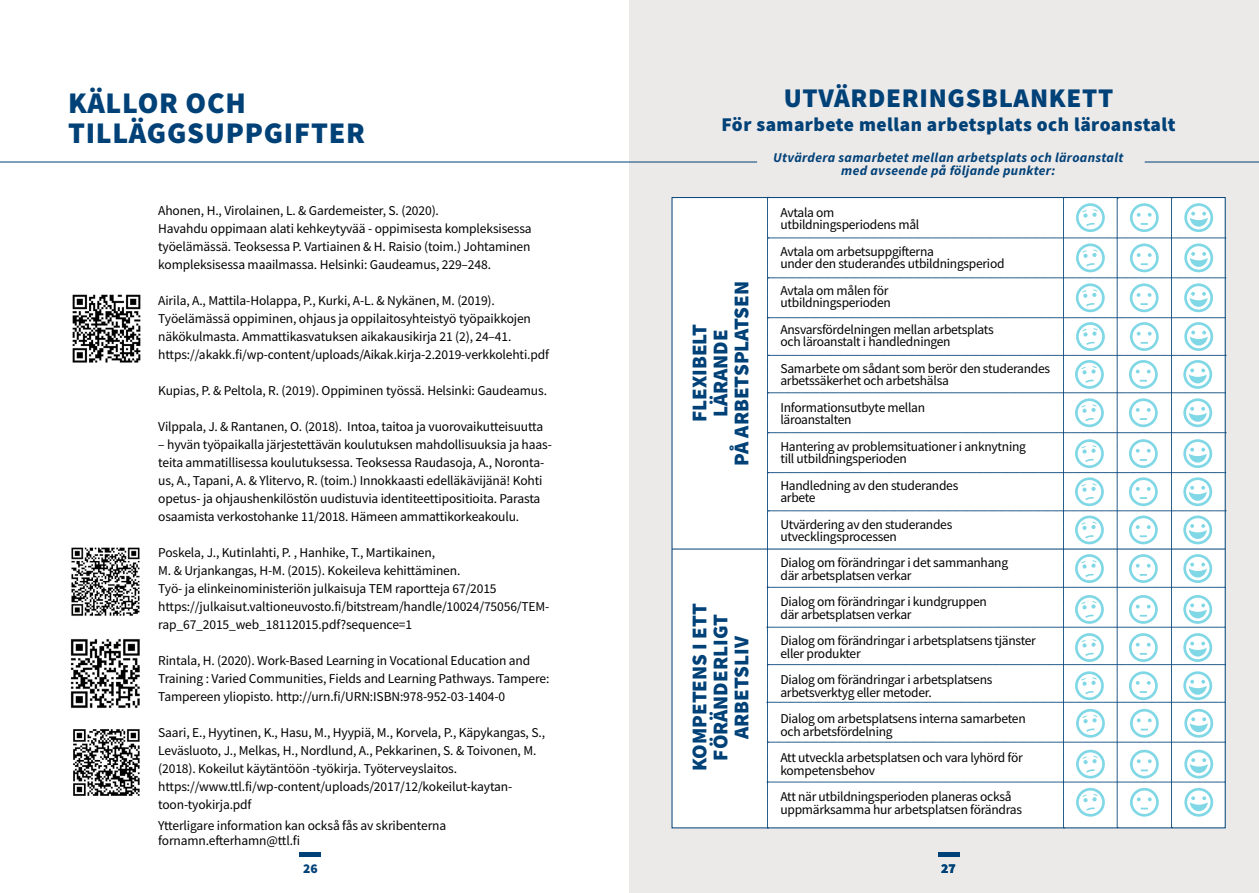
<style>
.page{position:relative;width:1259px;height:893px;background:#fff}
.page>*{position:absolute;margin:0;border:0;box-sizing:border-box;transform-origin:0 0}
.t1{font:900 30px "Source Sans Pro";letter-spacing:.025em;color:#004177}
.t2{font:900 27px "Source Sans Pro";letter-spacing:.025em;color:#004177}
.t3{font:900 21px "Source Sans Pro";color:#004177}
.t4{font:900 19.5px "Source Sans Pro";letter-spacing:.025em;color:#004177}
.t5{font:13.5px/18px "Source Sans Pro";letter-spacing:-.015em;color:#000}
.t6{font:italic 700 13.5px "Source Sans Pro";letter-spacing:.025em;color:#004177}
.t7{font:900 13.5px "Source Sans Pro";color:#004177}
</style>
<div class="page">
<hr style="left:300px;top:853px;width:21px;height:4px;background:#004177">
<div style="left:629px;top:0;width:630px;height:893px;background:#ece9e9"></div>
<div style="left:672px;top:197px;width:553px;height:631px;background:#fff"></div>
<hr style="left:938px;top:853px;width:21px;height:4px;background:#004177">
<hr style="left:672px;top:549px;width:553px;height:1px;background:#004177">
<svg style="left:767px;top:197px;width:459px;height:632px"></svg>
<hr style="left:1144px;top:162px;width:115px;height:1px;background:#004177">
<hr style="left:0;top:162px;width:757px;height:1px;background:#004177">
<img style="left:72px;top:294px;width:69px;height:69px">
<img style="left:71px;top:547px;width:69px;height:69px">
<img style="left:70px;top:639px;width:70px;height:69px">
<img style="left:73px;top:729px;width:67px;height:67px">
<h2 class="t1" style="left:68px;top:82px;width:179px">KÄLLOR OCH</h2>
<h2 class="t2" style="left:783px;top:80px;width:331px">UTVÄRDERINGSBLANKETT</h2>
<h3 class="t4" style="left:721px;top:111px;width:456px">För samarbete mellan arbetsplats och läroanstalt</h3>
<h2 class="t1" style="left:68px;top:112px;width:298px">TILLÄGGSUPPGIFTER</h2>
<p class="t5" style="left:158px;top:202px;width:375px">Ahonen, H., Virolainen, L. &amp; Gardemeister, S. (2020).<br>Havahdu oppimaan alati kehkeytyvää - oppimisesta kompleksisessa työelämässä. Teoksessa P. Vartiainen &amp; H. Raisio (toim.) Johtaminen kompleksisessa maailmassa. Helsinki: Gaudeamus, 229–248.</p>
<p class="t5" style="left:158px;top:292px;width:393px">Airila, A., Mattila-Holappa, P., Kurki, A-L. &amp; Nykänen, M. (2019).<br>Työelämässä oppiminen, ohjaus ja oppilaitosyhteistyö työpaikkojen näkökulmasta. Ammattikasvatuksen aikakausikirja 21 (2), 24–41. https://akakk.fi/wp-content/uploads/Aikak.kirja-2.2019-verkkolehti.pdf</p>
<p class="t5" style="left:158px;top:382px;width:390px">Kupias, P. &amp; Peltola, R. (2019). Oppiminen työssä. Helsinki: Gaudeamus.</p>
<p class="t5" style="left:158px;top:418px;width:386px">Vilppala, J. &amp; Rantanen, O. (2018). Intoa, taitoa ja vuorovaikutteisuutta</p>
<p class="t5" style="left:158px;top:436px;width:395px">– hyvän työpaikalla järjestettävän koulutuksen mahdollisuuksia ja haas&shy;teita ammatillisessa koulutuksessa. Teoksessa Raudasoja, A., Noronta&shy;us, A., Tapani, A. &amp; Ylitervo, R. (toim.) Innokkaasti edelläkävijänä! Kohti opetus- ja ohjaushenkilöstön uudistuvia identiteettipositioita. Parasta osaamista verkostohanke 11/2018. Hämeen ammattikorkeakoulu.</p>
<p class="t5" style="left:158px;top:544px;width:278px">Poskela, J., Kutinlahti, P. , Hanhike, T., Martikainen,</p>
<p class="t5" style="left:158px;top:562px;width:393px">M. &amp; Urjankangas, H-M. (2015). Kokeileva kehittäminen.<br>Työ- ja elinkeinoministeriön julkaisuja TEM raportteja 67/2015 https://julkaisut.valtioneuvosto.fi/bitstream/handle/10024/75056/TEM&shy;rap_67_2015_web_18112015.pdf?sequence=1</p>
<p class="t5" style="left:158px;top:652px;width:393px">Rintala, H. (2020). Work-Based Learning in Vocational Education and<br>Training : Varied Communities, Fields and Learning Pathways. Tampere:<br>Tampereen yliopisto. http://urn.fi/URN:ISBN:978-952-03-1404-0</p>
<p class="t5" style="left:158px;top:724px;width:388px">Saari, E., Hyytinen, K., Hasu, M., Hyypiä, M., Korvela, P., Käpykangas, S., Leväsluoto, J., Melkas, H., Nordlund, A., Pekkarinen, S. &amp; Toivonen, M. (2018). Kokeilut käytäntöön -työkirja. Työterveyslaitos. https://www.ttl.fi/wp-content/uploads/2017/12/kokeilut-kaytan-</p>
<p class="t5" style="left:158px;top:796px;width:95px">toon-tyokirja.pdf</p>
<p class="t5" style="left:158px;top:818px;width:290px;line-height:15px">Ytterligare information kan också fås av skribenterna fornamn.eferhamn@ttl.fi</p>
<p class="t7" style="left:303px;top:859px;width:16px">26</p>
<p class="t3" style="left:727px;top:466px;width:186px;rotate:-90deg">PÅ ARBETSPLATSEN</p>
<p class="t3" style="left:685px;top:422px;width:100px;rotate:-90deg">FLEXIBELT</p>
<p class="t3" style="left:706px;top:417px;width:89px;rotate:-90deg">LÄRANDE</p>
<p class="t3" style="left:685px;top:771px;width:169px;rotate:-90deg">KOMPETENS I ETT</p>
<p class="t3" style="left:706px;top:760px;width:148px;rotate:-90deg">FÖRÄNDERLIGT</p>
<p class="t3" style="left:727px;top:739px;width:105px;rotate:-90deg">ARBETSLIV</p>
<h5 class="t6" style="left:773px;top:148px;width:352px">Utvärdera samarbetet mellan arbetsplats och läroanstalt</h5>
<h5 class="t6" style="left:841px;top:162px;width:216px">med avseende på följande punkter:</h5>
<p class="t5" style="left:780px;top:206px;width:140px;line-height:12.8px">Avtala om utbildningsperiodens mål</p>
<p class="t5" style="left:780px;top:245px;width:226px;line-height:12.8px">Avtala om arbetsuppgiferna<br>under den studerandes utbildningsperiod</p>
<p class="t5" style="left:780px;top:284px;width:112px;line-height:12.8px">Avtala om målen för utbildningsperioden</p>
<p class="t5" style="left:780px;top:323px;width:215px;line-height:12.8px">Ansvarsfördelningen mellan arbetsplats och läroanstalt i handledningen</p>
<p class="t5" style="left:780px;top:362px;width:271px;line-height:12.8px">Samarbete om sådant som berör den studerandes arbetssäkerhet och arbetshälsa</p>
<p class="t5" style="left:780px;top:401px;width:146px;line-height:12.8px">Informationsutbyte mellan läroanstalten</p>
<p class="t5" style="left:780px;top:440px;width:247px;line-height:12.8px">Hantering av problemsituationer i anknytning till utbildningsperioden</p>
<p class="t5" style="left:780px;top:479px;width:179px;line-height:12.8px">Handledning av den studerandes arbete</p>
<p class="t5" style="left:780px;top:518px;width:173px;line-height:12.8px">Utvärdering av den studerandes utvecklingsprocessen</p>
<p class="t5" style="left:780px;top:556px;width:229px;line-height:12.8px">Dialog om förändringar i det sammanhang där arbetsplatsen verkar</p>
<p class="t5" style="left:780px;top:595px;width:208px;line-height:12.8px">Dialog om förändringar i kundgruppen där arbetsplatsen verkar</p>
<p class="t5" style="left:780px;top:634px;width:257px;line-height:12.8px">Dialog om förändringar i arbetsplatsens tjänster eller produkter</p>
<p class="t5" style="left:780px;top:673px;width:213px;line-height:12.8px">Dialog om förändringar i arbetsplatsens arbetsverktyg eller metoder.</p>
<p class="t5" style="left:780px;top:712px;width:247px;line-height:12.8px">Dialog om arbetsplatsens interna samarbeten och arbetsfördelning</p>
<p class="t5" style="left:780px;top:751px;width:244px;line-height:12.8px">Att utveckla arbetsplatsen och vara lyhörd för kompetensbehov</p>
<p class="t5" style="left:780px;top:790px;width:243px;line-height:12.8px">Att när utbildningsperioden planeras också uppmärksamma hur arbetsplatsen förändras</p>
<p class="t7" style="left:941px;top:859px;width:16px">27</p>
</div>
